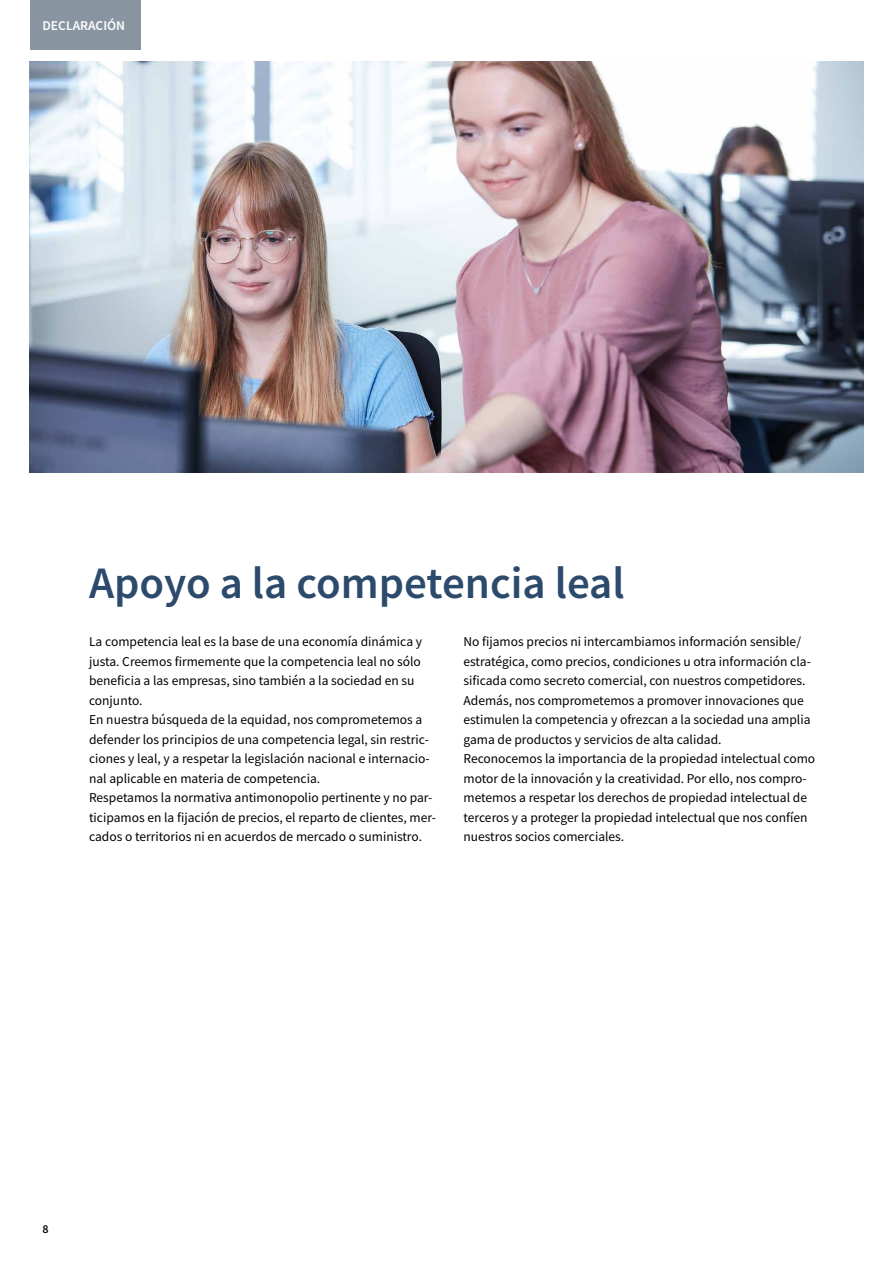
<style>
.page{position:relative;width:893px;height:1263px;background:#fff}
.page>*{position:absolute;margin:0;border:0;box-sizing:border-box;transform-origin:0 0}
.t1{font:600 45px "Source Sans Pro";color:#2c4a6c}
.t2{font:13.5px/19.5px "Source Sans Pro";color:#000}
.t3{font:600 13.5px "Source Sans Pro";color:#fff}
.t4{font:600 12px "Source Sans Pro";color:#000}
</style>
<div class="page">
<img style="left:30px;top:62px;width:833px;height:411px">
<div style="left:30px;top:0;width:110px;height:49px;background:#8895a0"></div>
<p class="t3" style="left:43px;top:16px;width:84px">DECLARACIÓN</p>
<h1 class="t1" style="left:89px;top:554px;width:537px">Apoyo a la competencia leal</h1>
<p class="t2" style="left:89px;top:632px;width:348px">La competencia leal es la base de una economía dinámica y justa. Creemos firmemente que la competencia leal no sólo beneficia a las empresas, sino también a la sociedad en su conjunto.<br>En nuestra búsqueda de la equidad, nos comprometemos a defender los principios de una competencia legal, sin restric&shy;ciones y leal, y a respetar la legislación nacional e internacio&shy;nal aplicable en materia de competencia.<br>Respetamos la normativa antimonopolio pertinente y no par&shy;ticipamos en la fijación de precios, el reparto de clientes, mer&shy;cados o territorios ni en acuerdos de mercado o suministro.</p>
<p class="t2" style="left:463px;top:632px;width:353px">No fijamos precios ni intercambiamos información sensible/ estratégica, como precios, condiciones u otra información cla&shy;sificada como secreto comercial, con nuestros competidores.<br>Además, nos comprometemos a promover innovaciones que estimulen la competencia y ofrezcan a la sociedad una amplia gama de productos y servicios de alta calidad.<br>Reconocemos la importancia de la propiedad intelectual como motor de la innovación y la creatividad. Por ello, nos compro&shy;metemos a respetar los derechos de propiedad intelectual de terceros y a proteger la propiedad intelectual que nos confíen nuestros socios comerciales.</p>
<p class="t4" style="left:43px;top:1221px;width:8px">8</p>
</div>
